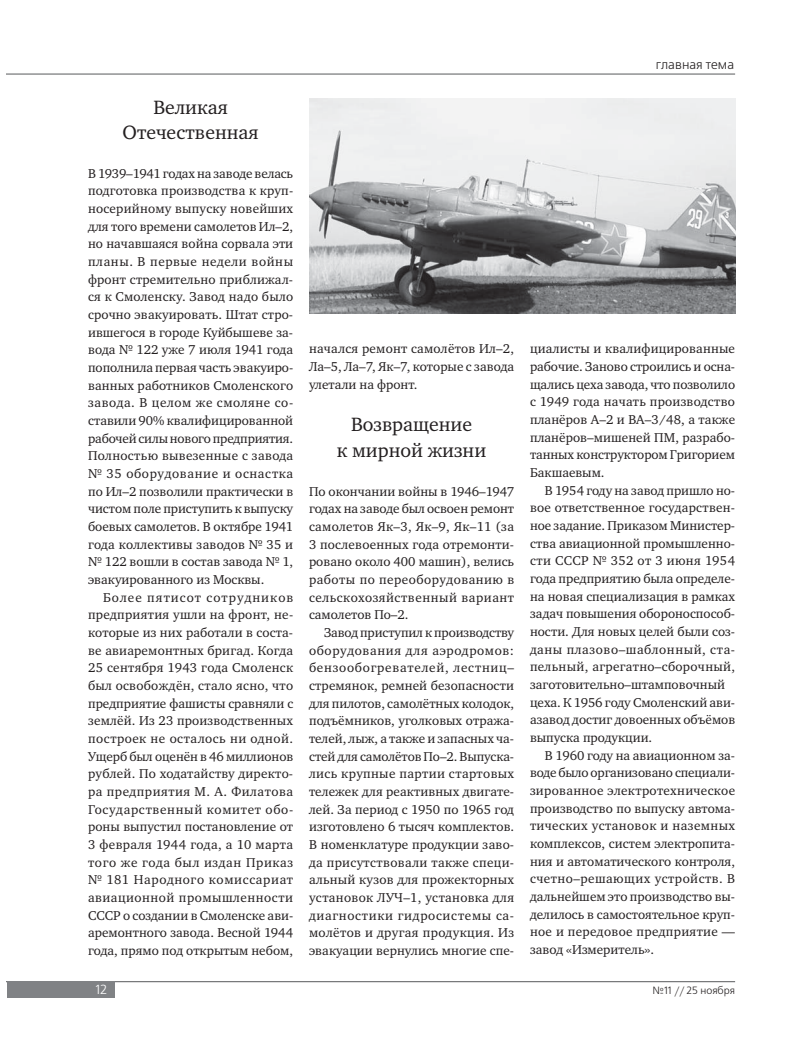
<style>
.page{position:relative;width:798px;height:1063px;background:#fff}
.page>*{position:absolute;margin:0;border:0;box-sizing:border-box;transform-origin:0 0}
.t1{font:19.75px/25px "Charter ITC";color:#231f20;text-align:center}
.t2{font:13.12px/17.6px "Charter ITC";color:#231f20;text-align:justify}
.t3{font:13.12px "Free Set C";color:#231f20}
.t4{font:13.12px "Free Set C";color:#fff}
.t5{font:10.5px "Free Set C";color:#231f20}
</style>
<div class="page">
<hr style="left:7px;top:981px;width:727px;height:1px;background:#58595b">
<hr style="left:7px;top:74px;width:727px;height:1px;background:#58595b">
<div style="left:7px;top:981px;width:108px;height:17px;background:#808285"></div>
<img style="left:309px;top:99px;width:425px;height:215px">
<h1 class="t1" style="left:122px;top:96px;width:138px">Великая<br>Отечественная</h1>
<p class="t2" style="left:88px;top:165px;width:206px">В 1939–1941 годах на заводе велась подготовка производства к круп&shy;носерийному выпуску новейших для того времени самолетов Ил–2, но начавшаяся война сорвала эти планы. В первые недели войны фронт стремительно приближал&shy;ся к Смоленску. Завод надо было срочно эвакуировать. Штат стро&shy;ившегося в городе Куйбышеве за&shy;вода № 122 уже 7 июля 1941 года пополнила первая часть эвакуиро&shy;ванных работников Смоленского завода. В целом же смоляне со&shy;ставили 90% квалифицированной рабочей силы нового предприятия.<br>Полностью вывезенные с завода № 35 оборудование и оснастка по Ил–2 позволили практически в чистом поле приступить к выпуску боевых самолетов. В октябре 1941 года коллективы заводов № 35 и № 122 вошли в состав завода № 1, эвакуированного из Москвы.</p>
<p class="t2" style="left:88px;top:589px;width:206px;text-indent:15px">Более пятисот сотрудников предприятия ушли на фронт, не&shy;которые из них работали в соста&shy;ве авиаремонтных бригад. Когда 25 сентября 1943 года Смоленск был освобождён, стало ясно, что предприятие фашисты сравняли с землёй. Из 23 производственных построек не осталось ни одной.<br>Ущерб был оценён в 46 миллионов рублей. По ходатайству директо&shy;ра предприятия М. А. Филатова Государственный комитет обо&shy;роны выпустил постановление от 3 февраля 1944 года, а 10 марта того же года был издан Приказ № 181 Народного комиссариат авиационной промышленности СССР о создании в Смоленске ави&shy;аремонтного завода. Весной 1944 года, прямо под открытым небом,</p>
<p class="t2" style="left:309px;top:341px;width:206px">начался ремонт самолётов Ил–2, Ла–5, Ла–7, Як–7, которые с завода улетали на фронт.</p>
<h1 class="t1" style="left:337px;top:414px;width:151px">Возвращение<br>к мирной жизни</h1>
<p class="t2" style="left:309px;top:483px;width:206px">По окончании войны в 1946–1947 годах на заводе был освоен ремонт самолетов Як–3, Як–9, Як–11 (за 3 послевоенных года отремонти&shy;ровано около 400 машин), велись работы по переоборудованию в сельскохозяйственный вариант самолетов По–2.</p>
<p class="t2" style="left:309px;top:624px;width:206px;text-indent:15px">Завод приступил к производству оборудования для аэродромов: бензообогревателей, лестниц– стремянок, ремней безопасности для пилотов, самолётных колодок, подъёмников, уголковых отража&shy;телей, лыж, а также и запасных ча&shy;стей для самолётов По–2. Выпуска&shy;лись крупные партии стартовых тележек для реактивных двигате&shy;лей. За период с 1950 по 1965 год изготовлено 6 тысяч комплектов.<br>В номенклатуре продукции заво&shy;да присутствовали также специ&shy;альный кузов для прожекторных установок ЛУЧ–1, установка для диагностики гидросистемы са&shy;молётов и другая продукция. Из эвакуации вернулись многие спе-</p>
<p class="t3" style="left:655px;top:58px;width:80px">главная тема</p>
<p class="t2" style="left:530px;top:341px;width:206px">циалисты и квалифицированные рабочие. Заново строились и осна&shy;щались цеха завода, что позволило с 1949 года начать производство планёров А–2 и ВА–3/48, а также планёров–мишеней ПМ, разрабо&shy;танных конструктором Григорием Бакшаевым.</p>
<p class="t2" style="left:530px;top:482px;width:206px;text-align:left;text-indent:15px">В 1954 году на завод пришло но&shy;вое ответственное государствен&shy;ное задание. Приказом Министер&shy;ства авиационной промышленно&shy;сти СССР № 352 от 3 июня 1954 года предприятию была определе&shy;на новая специализация в рамках задач повышения обороноспособ&shy;ности. Для новых целей были соз&shy;даны плазово–шаблонный, ста&shy;пельный, агрегатно–сборочный, заготовительно–штамповочный цеха. К 1956 году Смоленский ави&shy;азавод достиг довоенных объёмов выпуска продукции.</p>
<p class="t2" style="left:530px;top:747px;width:206px;text-indent:15px">В 1960 году на авиационном за&shy;воде было организовано специали&shy;зированное электротехническое производство по выпуску автома&shy;тических установок и наземных комплексов, систем электропита&shy;ния и автоматического контроля, счетно–решающих устройств. В дальнейшем это производство вы&shy;делилось в самостоятельное круп&shy;ное и передовое предприятие — завод «Измеритель».</p>
<p class="t4" style="left:96px;top:984px;width:13px">12</p>
<p class="t5" style="left:652px;top:986px;width:84px">№11 // 25 ноября</p>
</div>
